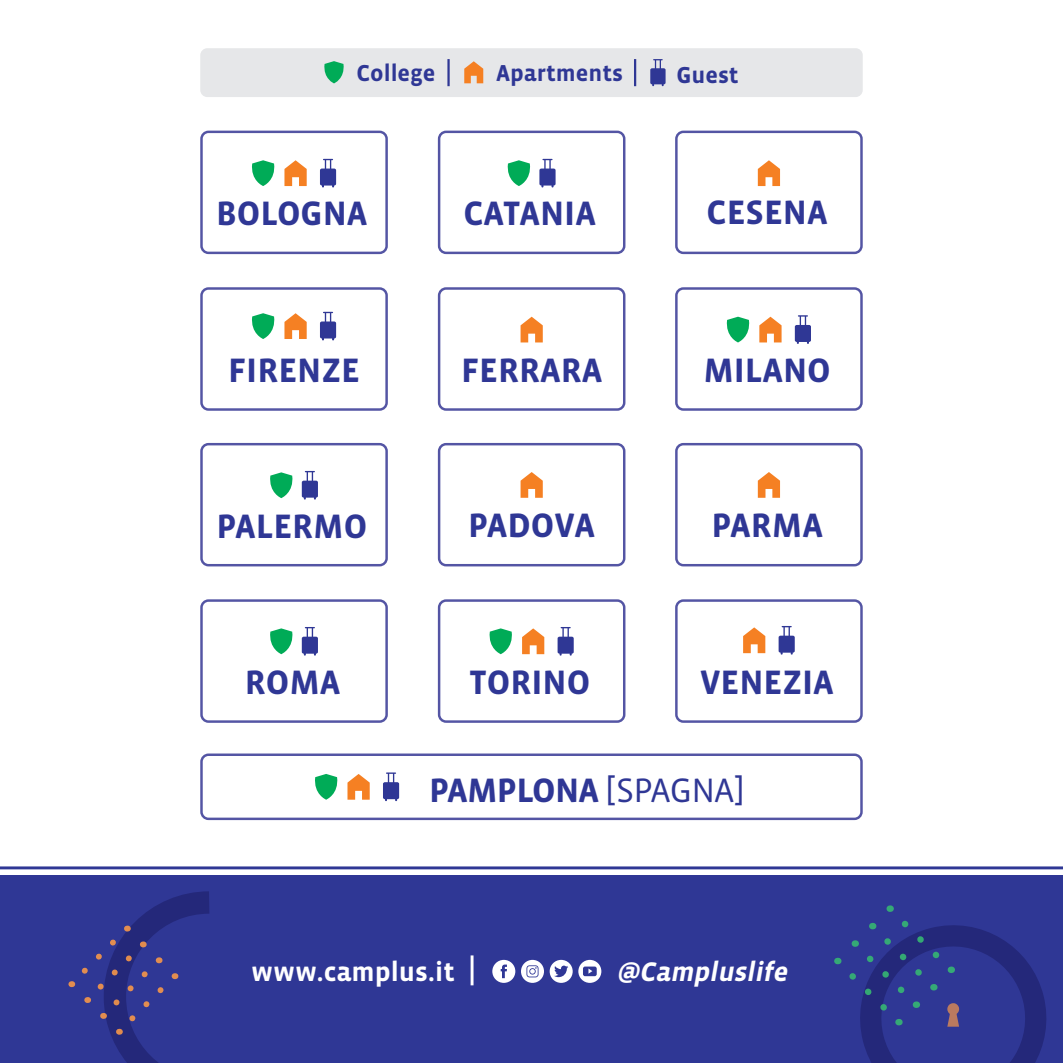
<style>
.page{position:relative;width:1063px;height:1063px;background:#fff}
.page>*{position:absolute;margin:0;border:0;box-sizing:border-box;transform-origin:0 0}
.t1{font:700 34.75px "Vista Sans OT";color:#2f3795}
.t2{font:700 34.75px "Vista Sans OT";letter-spacing:-.02em;color:#2f3795}
.t3{font:700 27.5px "Vista Sans OT";color:#fff}
.t4{font:italic 700 27.5px "Vista Sans OT";color:#fff}
.t5{font:700 23.5px "Vista Sans OT";color:#2f3795}
.s1{font-weight:400}
</style>
<div class="page">
<svg style="left:0;top:866px;width:1063px;height:15px"></svg>
<div style="left:0;top:881px;width:837px;height:182px;background:#2f3795"></div>
<div style="left:200px;top:48px;width:663px;height:49px;background:#e6e7e9;border-radius:7px"></div>
<svg style="left:324px;top:61px;width:20px;height:22px"></svg>
<svg style="left:464px;top:61px;width:19px;height:22px"></svg>
<svg style="left:650px;top:59px;width:16px;height:27px"></svg>
<hr style="left:447px;top:59px;width:3px;height:27px;background:#2f3795">
<hr style="left:634px;top:59px;width:2px;height:27px;background:#2f3795">
<svg style="left:70px;top:880px;width:162px;height:183px;background:#30368f"></svg>
<svg style="left:837px;top:869px;width:226px;height:194px;background:#333c92"></svg>
<hr style="left:471px;top:955px;width:3px;height:30px;background:#fff">
<div style="left:492px;top:960px;width:23px;height:23px;background:#fff;border-radius:50%"></div>
<svg style="left:501px;top:965px;width:6px;height:13px"></svg>
<svg style="left:578px;top:960px;width:23px;height:23px"></svg>
<svg style="left:583px;top:967px;width:14px;height:9px"></svg>
<div style="left:550px;top:960px;width:23px;height:23px;background:#fff;border-radius:50%"></div>
<svg style="left:554px;top:966px;width:14px;height:11px"></svg>
<div style="left:521px;top:960px;width:23px;height:23px;background:#fff;border-radius:50%"></div>
<svg style="left:526px;top:965px;width:13px;height:12px"></svg>
<svg style="left:302px;top:471px;width:16px;height:29px"></svg>
<svg style="left:270px;top:472px;width:23px;height:26px"></svg>
<div style="left:200px;top:443px;width:188px;height:123px;border:2px solid #5455a4;border-radius:7px"></div>
<div style="left:200px;top:754px;width:663px;height:66px;border:2px solid #5455a4;border-radius:7px"></div>
<svg style="left:347px;top:774px;width:23px;height:26px"></svg>
<svg style="left:383px;top:772px;width:16px;height:29px"></svg>
<svg style="left:315px;top:774px;width:23px;height:26px"></svg>
<div style="left:200px;top:131px;width:188px;height:123px;border:2px solid #5455a4;border-radius:7px"></div>
<svg style="left:284px;top:160px;width:23px;height:26px"></svg>
<svg style="left:320px;top:159px;width:16px;height:28px"></svg>
<svg style="left:252px;top:160px;width:23px;height:26px"></svg>
<svg style="left:539px;top:159px;width:17px;height:28px"></svg>
<svg style="left:507px;top:160px;width:24px;height:26px"></svg>
<div style="left:438px;top:131px;width:187px;height:123px;border:2px solid #5455a4;border-radius:7px"></div>
<svg style="left:758px;top:160px;width:22px;height:26px"></svg>
<div style="left:675px;top:131px;width:188px;height:123px;border:2px solid #5455a4;border-radius:7px"></div>
<svg style="left:759px;top:317px;width:23px;height:25px"></svg>
<svg style="left:795px;top:315px;width:16px;height:29px"></svg>
<svg style="left:726px;top:317px;width:24px;height:25px"></svg>
<div style="left:675px;top:287px;width:188px;height:124px;border:2px solid #5455a4;border-radius:7px"></div>
<svg style="left:758px;top:472px;width:22px;height:26px"></svg>
<div style="left:675px;top:443px;width:188px;height:123px;border:2px solid #5455a4;border-radius:7px"></div>
<svg style="left:522px;top:628px;width:22px;height:26px"></svg>
<svg style="left:558px;top:627px;width:16px;height:29px"></svg>
<svg style="left:489px;top:628px;width:23px;height:26px"></svg>
<div style="left:438px;top:599px;width:187px;height:124px;border:2px solid #5455a4;border-radius:7px"></div>
<svg style="left:302px;top:627px;width:16px;height:29px"></svg>
<svg style="left:270px;top:628px;width:23px;height:26px"></svg>
<div style="left:200px;top:599px;width:188px;height:124px;border:2px solid #5455a4;border-radius:7px"></div>
<div style="left:675px;top:599px;width:188px;height:124px;border:2px solid #5455a4;border-radius:7px"></div>
<svg style="left:743px;top:627px;width:22px;height:26px"></svg>
<svg style="left:779px;top:626px;width:16px;height:29px"></svg>
<svg style="left:521px;top:317px;width:22px;height:25px"></svg>
<div style="left:438px;top:287px;width:187px;height:124px;border:2px solid #5455a4;border-radius:7px"></div>
<div style="left:200px;top:287px;width:188px;height:124px;border:2px solid #5455a4;border-radius:7px"></div>
<svg style="left:284px;top:313px;width:23px;height:26px"></svg>
<svg style="left:320px;top:312px;width:16px;height:28px"></svg>
<svg style="left:252px;top:313px;width:23px;height:26px"></svg>
<svg style="left:521px;top:472px;width:22px;height:26px"></svg>
<div style="left:438px;top:443px;width:187px;height:123px;border:2px solid #5455a4;border-radius:7px"></div>
<p class="t5" style="left:357px;top:61px;width:80px">College</p>
<p class="t5" style="left:496px;top:61px;width:128px">Apartments</p>
<p class="t5" style="left:676px;top:63px;width:64px">Guest</p>
<p class="t1" style="left:216px;top:196px;width:153px">BOLOGNA</p>
<p class="t1" style="left:463px;top:196px;width:134px">CATANIA</p>
<p class="t1" style="left:707px;top:194px;width:123px">CESENA</p>
<p class="t1" style="left:228px;top:352px;width:133px">FIRENZE</p>
<p class="t1" style="left:461px;top:352px;width:143px">FERRARA</p>
<p class="t1" style="left:703px;top:352px;width:129px">MILANO</p>
<p class="t1" style="left:217px;top:508px;width:152px">PALERMO</p>
<p class="t1" style="left:468px;top:507px;width:128px">PADOVA</p>
<p class="t1" style="left:712px;top:507px;width:113px">PARMA</p>
<p class="t1" style="left:245px;top:665px;width:97px">ROMA</p>
<p class="t1" style="left:470px;top:665px;width:122px">TORINO</p>
<p class="t1" style="left:700px;top:665px;width:135px">VENEZIA</p>
<p class="t2" style="left:429px;top:772px;width:318px">PAMPLONA <span class="s1">[SPAGNA]</span></p>
<p class="t3" style="left:251px;top:957px;width:205px">www.camplus.it</p>
<p class="t4" style="left:616px;top:958px;width:177px">@Campluslife</p>
</div>
